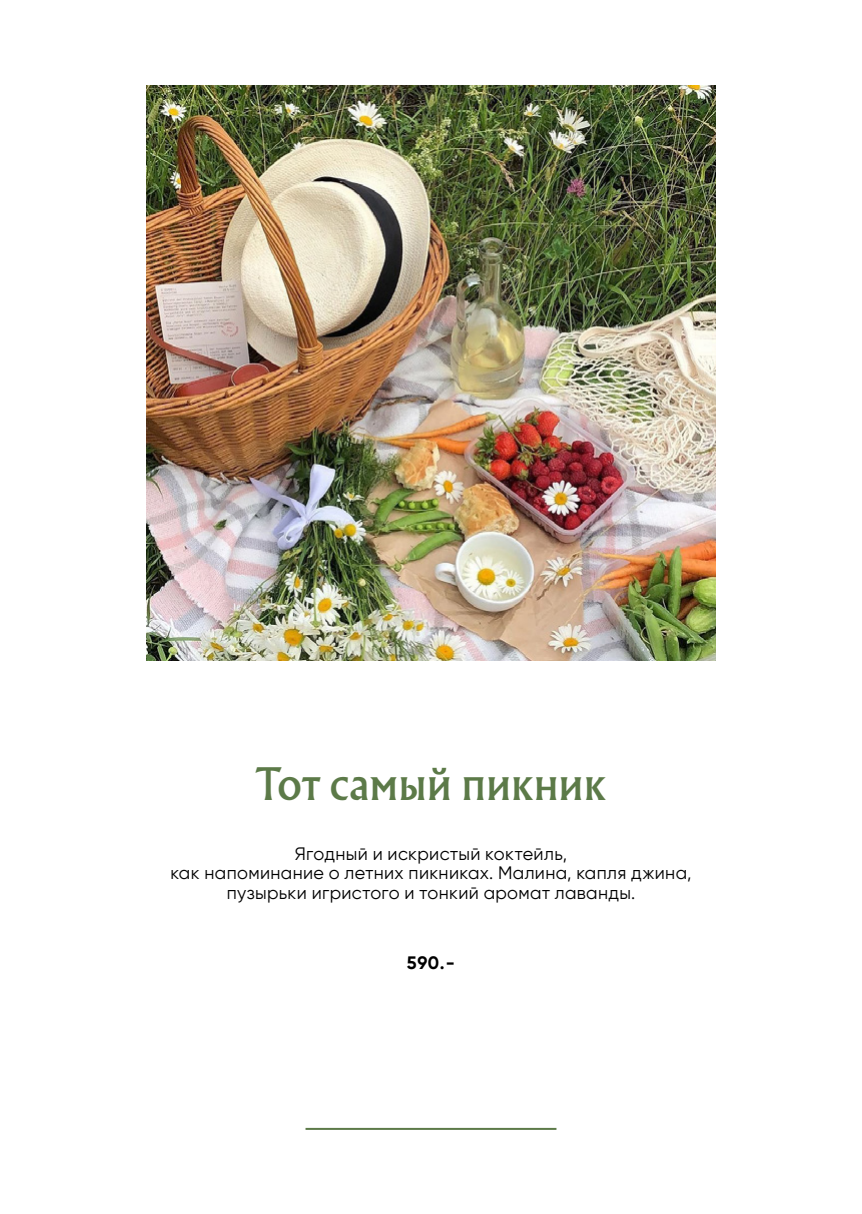
<style>
.page{position:relative;width:862px;height:1214px;background:#fff}
.page>*{position:absolute;margin:0;border:0;box-sizing:border-box;transform-origin:0 0}
.t1{font:40px "Albertus Nova";color:#5c7a48}
.t2{font:18px/19.8px "Gilroy";letter-spacing:.02em;color:#000;text-align:center}
.t3{font:700 18px "Gilroy";color:#000}
</style>
<div class="page">
<hr style="left:305px;top:1127px;width:251px;height:2px;background:#5c7a48">
<img style="left:146px;top:85px;width:570px;height:576px">
<h1 class="t1" style="left:256px;top:756px;width:351px">Тот самый пикник</h1>
<p class="t2" style="left:170px;top:843px;width:522px">Ягодный и искристый коктейль,<br>как напоминание о летних пикниках. Малина, капля джина, пузырьки игристого и тонкий аромат лаванды.</p>
<p class="t3" style="left:407px;top:951px;width:50px">590.-</p>
</div>
